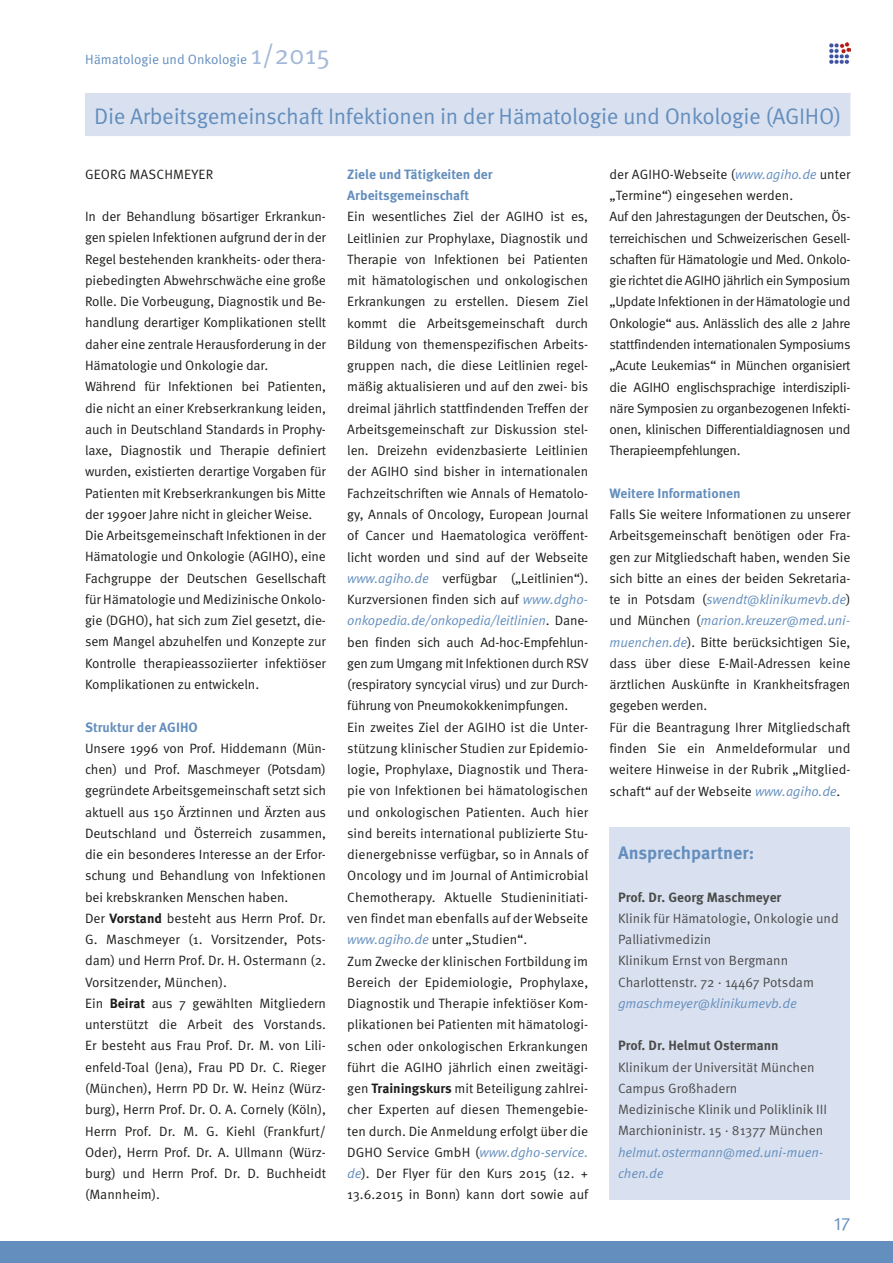
<style>
.page{position:relative;width:893px;height:1263px;background:#fff}
.page>*{position:absolute;margin:0;border:0;box-sizing:border-box;transform-origin:0 0}
.t1{font:22.5px "Meta Pro";letter-spacing:-.015em;color:#648ebd}
.t2{font:700 18px "Meta Pro";color:#648ebd}
.t3{font:18px "Meta Pro";color:#648ebd}
.t4{font:13.5px/21.3px "Meta Pro";letter-spacing:-.01em;color:#1d1d1b}
.t5{font:13.5px/21.3px "Meta Pro";letter-spacing:-.03em;color:#1d1d1b}
.t6{font:13.5px/21.3px "Meta Pro";color:#4b4b4a}
.t7{font:700 13.5px/21.3px "Meta Pro";color:#648ebd}
.t8{font:italic 13.5px/21.3px "Meta Pro";letter-spacing:-.01em;color:#648ebd}
.t9{font:700 13.5px "Meta Pro";color:#4b4b4a}
.t10{font:13.5px "Meta Pro";color:#648ebd}
.t11{font:13.5px "Meta Pro";letter-spacing:.01em;color:#1d1d1b}
.s1{font-size:27px;color:#a4b9d9}
.s2{font-weight:700}
.s3{font-style:italic;color:#648ebd}
</style>
<div class="page">
<div style="left:0;top:1242px;width:893px;height:21px;background:#648ebd"></div>
<img style="left:829px;top:43px;width:21px;height:21px">
<hr style="left:85px;top:93px;width:765px;height:1px;background:#d9e1f0">
<div style="left:609px;top:827px;width:241px;height:372px;background:#d9e1f0"></div>
<div style="left:85px;top:94px;width:765px;height:42px;background:#d9e1f0"></div>
<p class="t10" style="left:85px;top:51px;width:247px">Hämatologie und Onkologie <span class="s1">1/2015</span></p>
<h1 class="t1" style="left:94px;top:102px;width:749px">Die Arbeitsgemeinschaft Infektionen in der Hämatologie und Onkologie (AGIHO)</h1>
<p class="t11" style="left:85px;top:166px;width:130px">GEORG MASCHMEYER</p>
<p class="t4" style="left:85px;top:206px;width:243px">In der Behandlung bösartiger Erkrankun&shy;gen spielen Infektionen aufgrund der in der Regel bestehenden krankheits- oder thera&shy;piebedingten Abwehrschwäche eine große Rolle. Die Vorbeugung, Diagnostik und Be&shy;handlung derartiger Komplikationen stellt daher eine zentrale Herausforderung in der Hämatologie und Onkologie dar.<br>Während für Infektionen bei Patienten, die nicht an einer Krebserkrankung leiden, auch in Deutschland Standards in Prophy&shy;laxe, Diagnostik und Therapie definiert wurden, existierten derartige Vorgaben für Patienten mit Krebserkrankungen bis Mitte der 1990er Jahre nicht in gleicher Weise.<br>Die Arbeitsgemeinschaft Infektionen in der Hämatologie und Onkologie (AGIHO), eine Fachgruppe der Deutschen Gesellschaft für Hämatologie und Medizinische Onkolo&shy;gie (DGHO), hat sich zum Ziel gesetzt, die&shy;sem Mangel abzuhelfen und Konzepte zur Kontrolle therapieassoziierter infektiöser Komplikationen zu entwickeln.</p>
<p class="t7" style="left:85px;top:716px;width:114px">Struktur der AGIHO</p>
<p class="t4" style="left:85px;top:738px;width:243px">Unsere 1996 von Prof. Hiddemann (Mün&shy;chen) und Prof. Maschmeyer (Potsdam) gegründete Arbeitsgemeinschaft setzt sich aktuell aus 150 Ärztinnen und Ärzten aus Deutschland und Österreich zusammen, die ein besonderes Interesse an der Erfor&shy;schung und Behandlung von Infektionen bei krebskranken Menschen haben.<br>Der <span class="s2">Vorstand</span> besteht aus Herrn Prof. Dr.<br>G. Maschmeyer (1. Vorsitzender, Pots&shy;dam) und Herrn Prof. Dr. H. Ostermann (2.<br>Vorsitzender, München).<br>Ein <span class="s2">Beirat</span> aus 7 gewählten Mitgliedern unterstützt die Arbeit des Vorstands.<br>Er besteht aus Frau Prof. Dr. M. von Lili&shy;enfeld-Toal (Jena), Frau PD Dr. C. Rieger (München), Herrn PD Dr. W. Heinz (Würz&shy;burg), Herrn Prof. Dr. O. A. Cornely (Köln), Herrn Prof. Dr. M. G. Kiehl (Frankfurt/ Oder), Herrn Prof. Dr. A. Ullmann (Würz&shy;burg) und Herrn Prof. Dr. D. Buchheidt (Mannheim).</p>
<p class="t7" style="left:347px;top:164px;width:147px">Ziele und Tätigkeiten der<br>Arbeitsgemeinschaft</p>
<p class="t4" style="left:347px;top:206px;width:243px">Ein wesentliches Ziel der AGIHO ist es, Leitlinien zur Prophylaxe, Diagnostik und Therapie von Infektionen bei Patienten mit hämatologischen und onkologischen Erkrankungen zu erstellen. Diesem Ziel kommt die Arbeitsgemeinschaft durch Bildung von themenspezifischen Arbeits&shy;gruppen nach, die diese Leitlinien regel&shy;mäßig aktualisieren und auf den zwei- bis dreimal jährlich stattfindenden Treffen der Arbeitsgemeinschaft zur Diskussion stel&shy;len. Dreizehn evidenzbasierte Leitlinien der AGIHO sind bisher in internationalen Fachzeitschriften wie Annals of Hematolo&shy;gy, Annals of Oncology, European Journal of Cancer und Haematologica veröffent&shy;licht worden und sind auf der Webseite <span class="s3">www.agiho.de</span> verfügbar („Leitlinien“).<br>Kurzversionen finden sich auf <span class="s3">www.dgho&shy;onkopedia.de/onkopedia/leitlinien</span>. Dane&shy;ben finden sich auch Ad-hoc-Empfehlun&shy;gen zum Umgang mit Infektionen durch RSV (respiratory syncycial virus) und zur Durch&shy;führung von Pneumokokkenimpfungen.<br>Ein zweites Ziel der AGIHO ist die Unter&shy;stützung klinischer Studien zur Epidemio&shy;logie, Prophylaxe, Diagnostik und Thera&shy;pie von Infektionen bei hämatologischen und onkologischen Patienten. Auch hier sind bereits international publizierte Stu&shy;dienergebnisse verfügbar, so in Annals of Oncology und im Journal of Antimicrobial Chemotherapy. Aktuelle Studieninitiati&shy;ven findet man ebenfalls auf der Webseite <span class="s3">www.agiho.de</span> unter „Studien“.<br>Zum Zwecke der klinischen Fortbildung im Bereich der Epidemiologie, Prophylaxe, Diagnostik und Therapie infektiöser Kom&shy;plikationen bei Patienten mit hämatologi&shy;schen oder onkologischen Erkrankungen führt die AGIHO jährlich einen zweitägi&shy;gen <span class="s2">Trainingskurs</span> mit Beteiligung zahlrei&shy;cher Experten auf diesen Themengebie&shy;ten durch. Die Anmeldung erfolgt über die DGHO Service GmbH (<span class="s3">www.dgho-service. de</span>). Der Flyer für den Kurs 2015 (12. + 13.6.2015 in Bonn) kann dort sowie auf</p>
<p class="t5" style="left:609px;top:164px;width:243px">der AGIHO-Webseite (<span class="s3">www.agiho.de</span> unter „Termine“) eingesehen werden.<br>Auf den Jahrestagungen der Deutschen, Ös&shy;terreichischen und Schweizerischen Gesell&shy;schaften für Hämatologie und Med. Onkolo&shy;gie richtet die AGIHO jährlich ein Symposium „Update Infektionen in der Hämatologie und Onkologie“ aus. Anlässlich des alle 2 Jahre stattfindenden internationalen Symposiums „Acute Leukemias“ in München organisiert die AGIHO englischsprachige interdiszipli&shy;näre Symposien zu organbezogenen Infekti&shy;onen, klinischen Differentialdiagnosen und Therapieempfehlungen.</p>
<p class="t7" style="left:609px;top:483px;width:133px">Weitere Informationen</p>
<p class="t4" style="left:609px;top:504px;width:243px">Falls Sie weitere Informationen zu unserer Arbeitsgemeinschaft benötigen oder Fra&shy;gen zur Mitgliedschaft haben, wenden Sie sich bitte an eines der beiden Sekretaria&shy;te in Potsdam (<span class="s3">swendt@klinikumevb.de</span>) und München (<span class="s3">marion.kreuzer@med.uni&shy;muenchen.de</span>). Bitte berücksichtigen Sie, dass über diese E-Mail-Adressen keine ärztlichen Auskünfte in Krankheitsfragen gegeben werden.<br>Für die Beantragung Ihrer Mitgliedschaft finden Sie ein Anmeldeformular und weitere Hinweise in der Rubrik „Mitglied&shy;schaft“ auf der Webseite <span class="s3">www.agiho.de</span>.</p>
<h2 class="t2" style="left:618px;top:841px;width:138px">Ansprechpartner:</h2>
<p class="t9" style="left:618px;top:888px;width:165px">Prof. Dr. Georg Maschmeyer</p>
<p class="t6" style="left:618px;top:908px;width:222px">Klinik für Hämatologie, Onkologie und<br>Palliativmedizin<br>Klinikum Ernst von Bergmann<br>Charlottenstr. 72 · 14467 Potsdam</p>
<p class="t8" style="left:618px;top:993px;width:180px">gmaschmeyer@klinikumevb.de</p>
<p class="t9" style="left:618px;top:1037px;width:162px">Prof. Dr. Helmut Ostermann</p>
<p class="t6" style="left:618px;top:1056px;width:211px">Klinikum der Universität München<br>Campus Großhadern<br>Medizinische Klinik und Poliklinik III<br>Marchioninistr. 15 · 81377 München</p>
<p class="t8" style="left:618px;top:1142px;width:207px">helmut.ostermann@med.uni-muen&shy;chen.de</p>
<h2 class="t3" style="left:834px;top:1213px;width:18px">17</h2>
</div>
